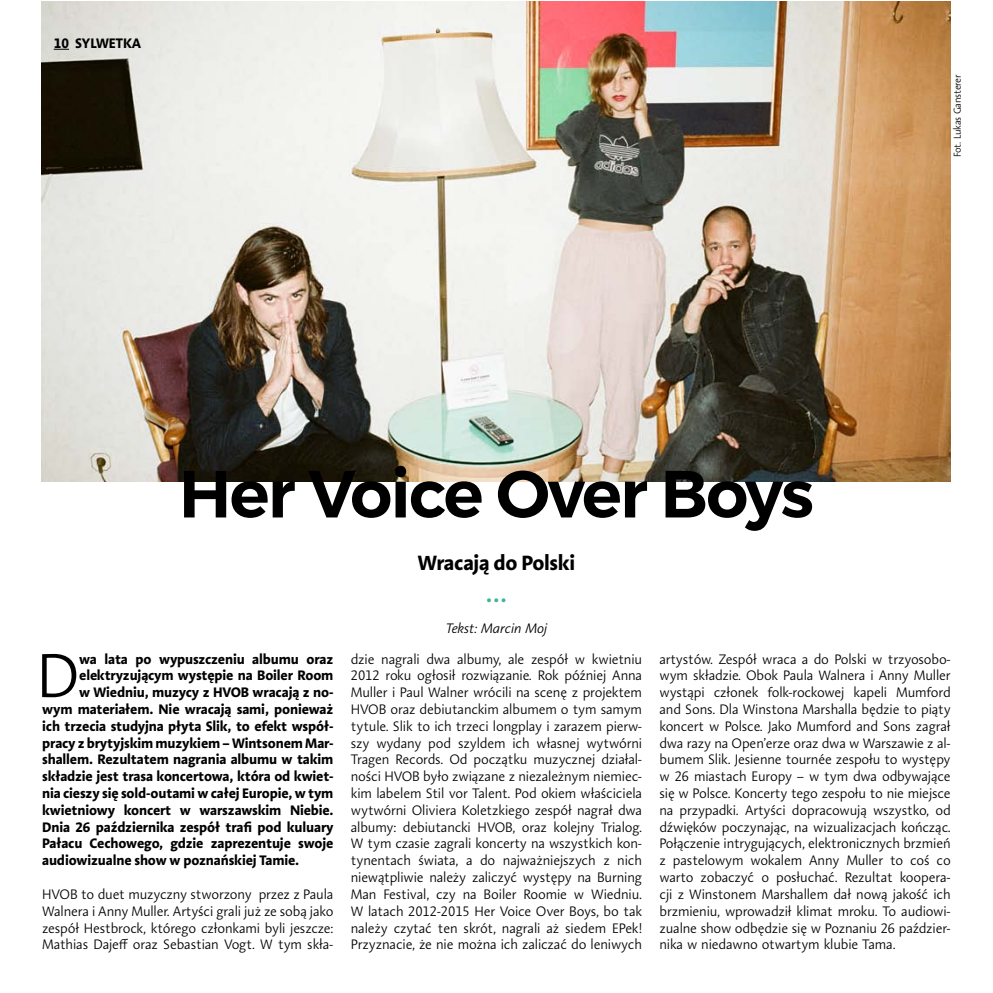
<style>
.page{position:relative;width:993px;height:993px;background:#fff}
.page>*{position:absolute;margin:0;border:0;box-sizing:border-box;transform-origin:0 0}
.t1{font:600 66.5px "Montserrat";letter-spacing:-.025em;color:#000}
.t2{font:300 63.35px "Aroma No 2 LT Pro";color:#000}
.t3{font:700 21px "Aroma No 2 LT Pro";letter-spacing:-.015em;color:#000}
.t4{font:700 21px "Aroma No 2 LT Pro";color:#3fb498}
.t5{font:300 14px/16.8px "Aroma No 2 LT Pro";letter-spacing:-.01em;color:#000;text-align:justify}
.t6{font:700 14px "Aroma No 2 LT Pro";letter-spacing:-.01em;color:#000}
.t7{font:italic 300 14px "Aroma No 2 LT Pro";color:#000}
.t8{font:300 10.15px "Aroma No 2 LT Pro";letter-spacing:-.025em;color:#000}
</style>
<div class="page">
<img style="left:41px;top:2px;width:909px;height:479px">
<svg style="left:54px;top:49px;width:15px;height:1px"></svg>
<p class="t6" style="left:54px;top:34px;width:89px">10 SYLWETKA</p>
<h1 class="t1" style="left:179px;top:452px;width:636px">Her Voice Over Boys</h1>
<h3 class="t3" style="left:417px;top:548px;width:159px">Wracają do Polski</h3>
<h3 class="t4" style="left:485px;top:580px;width:23px">…</h3>
<p class="t7" style="left:445px;top:619px;width:103px">Tekst: Marcin Moj</p>
<p class="t8" style="left:950px;top:157px;width:84px;rotate:-90deg">Fot. Lukas Gansterer</p>
<h2 class="t2" style="left:37px;top:635px;width:45px">D</h2>
<p class="t6" style="left:79px;top:649px;width:256px">wa lata po wypuszczeniu albumu oraz</p>
<p class="t6" style="left:79px;top:666px;width:256px">elektryzującym występie na Boiler Room</p>
<p class="t6" style="left:79px;top:682px;width:256px">w Wiedniu, muzycy z HVOB wracają z no-</p>
<p class="t6" style="left:42px;top:699px;width:293px">wym materiałem. Nie wracają sami, ponieważ</p>
<p class="t6" style="left:42px;top:716px;width:293px">ich trzecia studyjna płyta Slik, to efekt współ-</p>
<p class="t6" style="left:42px;top:733px;width:293px">pracy z brytyjskim muzykiem – Wintsonem Mar-</p>
<p class="t6" style="left:42px;top:750px;width:293px">shallem. Rezultatem nagrania albumu w takim</p>
<p class="t6" style="left:42px;top:766px;width:293px">składzie jest trasa koncertowa, która od kwiet-</p>
<p class="t6" style="left:42px;top:783px;width:293px">nia cieszy się sold-outami w całej Europie, w tym</p>
<p class="t6" style="left:42px;top:800px;width:293px">kwietniowy koncert w warszawskim Niebie.</p>
<p class="t6" style="left:42px;top:817px;width:293px">Dnia 26 października zespół trafi pod kuluary</p>
<p class="t6" style="left:42px;top:834px;width:293px">Pałacu Cechowego, gdzie zaprezentuje swoje</p>
<p class="t6" style="left:42px;top:850px;width:258px">audiowizualne show w poznańskiej Tamie.</p>
<p class="t5" style="left:42px;top:885px;width:293px">HVOB to duet muzyczny stworzony przez z Paula Walnera i Anny Muller. Artyści grali już ze sobą jako zespół Hestbrock, którego członkami byli jeszcze:<br>Mathias Dajeff oraz Sebastian Vogt. W tym skła-</p>
<p class="t5" style="left:351px;top:650px;width:293px">dzie nagrali dwa albumy, ale zespół w kwietniu 2012 roku ogłosił rozwiązanie. Rok później Anna Muller i Paul Walner wrócili na scenę z projektem HVOB oraz debiutanckim albumem o tym samym tytule. Slik to ich trzeci longplay i zarazem pierw&shy;szy wydany pod szyldem ich własnej wytwórni Tragen Records. Od początku muzycznej działal&shy;ności HVOB było związane z niezależnym niemiec&shy;kim labelem Stil vor Talent. Pod okiem właściciela wytwórni Oliviera Koletzkiego zespół nagrał dwa albumy: debiutancki HVOB, oraz kolejny Trialog.<br>W tym czasie zagrali koncerty na wszystkich kon&shy;tynentach świata, a do najważniejszych z nich niewątpliwie należy zaliczyć występy na Burning Man Festival, czy na Boiler Roomie w Wiedniu.<br>W latach 2012-2015 Her Voice Over Boys, bo tak należy czytać ten skrót, nagrali aż siedem EPek!<br>Przyznacie, że nie można ich zaliczać do leniwych</p>
<p class="t5" style="left:659px;top:650px;width:293px">artystów. Zespół wraca a do Polski w trzyosobo&shy;wym składzie. Obok Paula Walnera i Anny Muller wystąpi członek folk-rockowej kapeli Mumford and Sons. Dla Winstona Marshalla będzie to piąty koncert w Polsce. Jako Mumford and Sons zagrał dwa razy na Open’erze oraz dwa w Warszawie z al&shy;bumem Slik. Jesienne tournée zespołu to występy w 26 miastach Europy – w tym dwa odbywające się w Polsce. Koncerty tego zespołu to nie miejsce na przypadki. Artyści dopracowują wszystko, od dźwięków poczynając, na wizualizacjach kończąc.<br>Połączenie intrygujących, elektronicznych brzmień z pastelowym wokalem Anny Muller to coś co warto zobaczyć o posłuchać. Rezultat koopera&shy;cji z Winstonem Marshallem dał nową jakość ich brzmieniu, wprowadził klimat mroku. To audiowi&shy;zualne show odbędzie się w Poznaniu 26 paździer&shy;nika w niedawno otwartym klubie Tama.</p>
</div>
